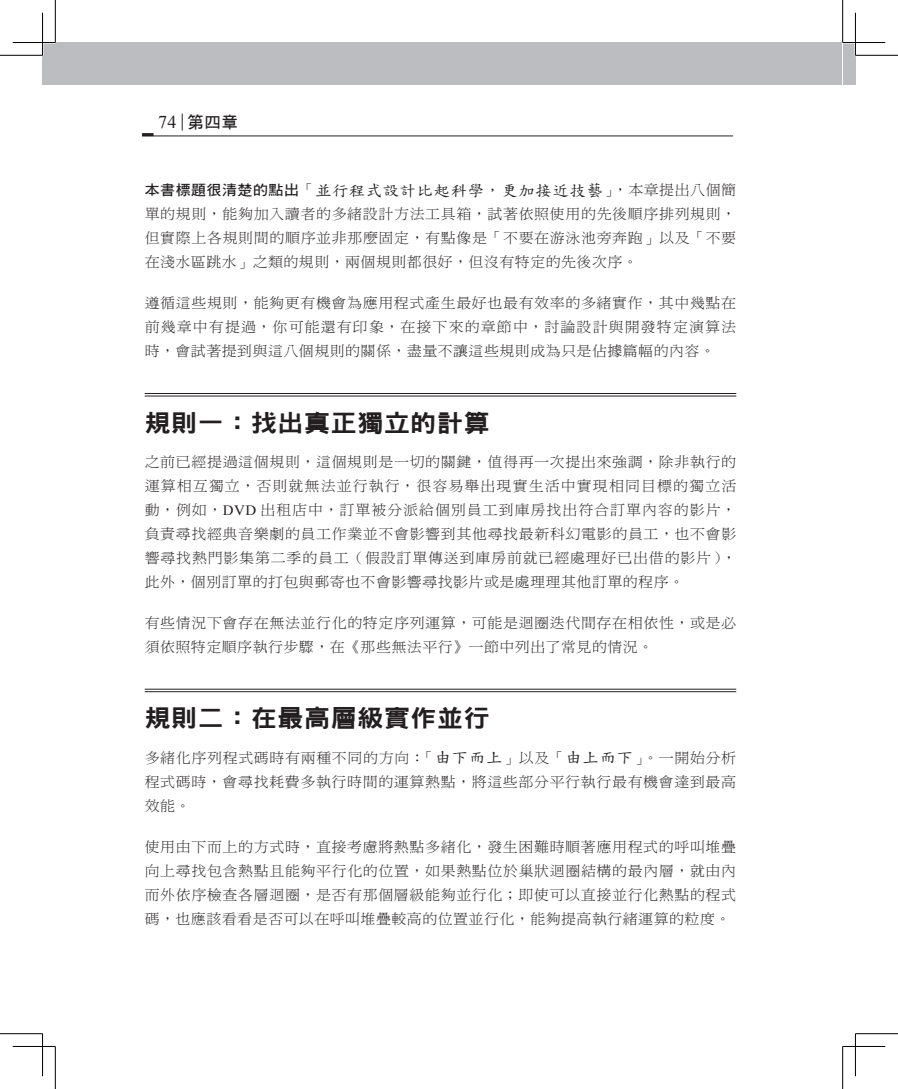
<style>
.page{position:relative;width:898px;height:1089px;background:#fff}
.page>*{position:absolute;margin:0;border:0;box-sizing:border-box;transform-origin:0 0}
._02大標-1{font:24px "DFN Hei W9 WIN BF";letter-spacing:.025em;color:#231f20;scale:1.08 1}
.t1{font:16.5px "DF Hei W7 WIN BF";color:#231f20}
._00內文{font:15.6px "DF Biao Kai Shu Std W5";letter-spacing:.035em;color:#231f20;scale:1.05 1}
._00內文-2{font:14.25px/24px "DF Ming Std W3";letter-spacing:.03em;color:#231f20;text-align:justify;scale:1.05 1}
.s1{font-family:"Times New Roman";font-size:18px}
.s2{font-family:"DF Hei Std W7";font-size:14.25px}
.s3{font-family:"DF Ming Std W3";font-size:14.25px}
.s4{font-family:"Times New Roman"}
.s5{font-family:"DF Biao Kai Shu Std W5";font-size:15.6px}
</style>
<div class="page">
<hr style="left:142px;top:136px;width:590px;height:1px;background:#231f20">
<svg style="left:142px;top:133px;width:11px;height:3px"></svg>
<div style="left:43px;top:43px;width:798px;height:42px;background:#bcbdc0"></div>
<div style="left:842px;top:43px;width:13px;height:42px;background:#bcbdc0"></div>
<svg style="left:182px;top:114px;width:1px;height:16px"></svg>
<hr style="left:145px;top:393px;width:591px;height:1px;background:#231f20">
<hr style="left:145px;top:396px;width:591px;height:1px;background:#231f20">
<hr style="left:145px;top:689px;width:591px;height:1px;background:#231f20">
<hr style="left:145px;top:691px;width:591px;height:1px;background:#231f20">
<hr style="left:13px;top:41px;width:42px;height:3px;background:#fff">
<hr style="left:842px;top:41px;width:42px;height:3px;background:#fff">
<hr style="left:41px;top:13px;width:3px;height:42px;background:#fff">
<hr style="left:0;top:55px;width:43px;height:1px;background:#000">
<hr style="left:855px;top:55px;width:42px;height:1px;background:#000">
<hr style="left:0;top:1033px;width:43px;height:1px;background:#000">
<hr style="left:855px;top:1033px;width:42px;height:1px;background:#000">
<hr style="left:55px;top:0;width:1px;height:43px;background:#000">
<hr style="left:55px;top:1046px;width:1px;height:43px;background:#000">
<hr style="left:842px;top:0;width:1px;height:43px;background:#000">
<hr style="left:842px;top:1046px;width:1px;height:43px;background:#000">
<hr style="left:13px;top:42px;width:42px;height:1px;background:#000">
<hr style="left:842px;top:42px;width:42px;height:1px;background:#000">
<hr style="left:13px;top:1046px;width:42px;height:1px;background:#000">
<hr style="left:842px;top:1046px;width:42px;height:1px;background:#000">
<hr style="left:42px;top:13px;width:1px;height:42px;background:#000">
<hr style="left:42px;top:1033px;width:1px;height:43px;background:#000">
<hr style="left:854px;top:13px;width:1px;height:42px;background:#000">
<hr style="left:854px;top:1033px;width:1px;height:43px;background:#000">
<p class="t1" style="left:158px;top:114px;width:81px"><span class="s1">74</span> 第四章</p>
<p class="_00內文" style="left:145px;top:182px;width:564px"><span class="s2">本書標題很清楚的點出</span><span class="s3">「</span>並行程式設計比起科學，更加接近技藝<span class="s3">」，本章提出八個簡</span></p>
<p class="_00內文-2" style="left:145px;top:202px;width:564px">單的規則，能夠加入讀者的多緒設計方法工具箱，試著依照使用的先後順序排列規則，但實際上各規則間的順序並非那麼固定，有點像是「不要在游泳池旁奔跑」以及「不要在淺水區跳水」之類的規則，兩個規則都很好，但沒有特定的先後次序。</p>
<p class="_00內文-2" style="left:145px;top:291px;width:564px">遵循這些規則，能夠更有機會為應用程式產生最好也最有效率的多緒實作，其中幾點在前幾章中有提過，你可能還有印象，在接下來的章節中，討論設計與開發特定演算法時，會試著提到與這八個規則的關係，盡量不讓這些規則成為只是佔據篇幅的內容。</p>
<p class="_02大標-1" style="left:145px;top:410px;width:321px">規則一：找出真正獨立的計算</p>
<p class="_00內文-2" style="left:145px;top:449px;width:565px">之前已經提過這個規則，這個規則是一切的關鍵，值得再一次提出來強調，除非執行的運算相互獨立，否則就無法並行執行，很容易舉出現實生活中實現相同目標的獨立活動，例如，<span class="s4">DVD</span> 出租店中，訂單被分派給個別員工到庫房找出符合訂單內容的影片，負責尋找經典音樂劇的員工作業並不會影響到其他尋找最新科幻電影的員工，也不會影響尋找熱門影集第二季的員工（假設訂單傳送到庫房前就已經處理好已出借的影片），此外，個別訂單的打包與郵寄也不會影響尋找影片或是處理理其他訂單的程序。</p>
<p class="_00內文-2" style="left:145px;top:610px;width:564px">有些情況下會存在無法並行化的特定序列運算，可能是迴圈迭代間存在相依性，或是必須依照特定順序執行步驟，在《那些無法平行》一節中列出了常見的情況。</p>
<p class="_02大標-1" style="left:145px;top:706px;width:321px">規則二：在最高層級實作並行</p>
<p class="_00內文-2" style="left:145px;top:745px;width:564px">多緒化序列程式碼時有兩種不同的方向：「<span class="s5">由下而上</span>」以及「<span class="s5">由上而下</span>」。一開始分析程式碼時，會尋找耗費多執行時間的運算熱點，將這些部分平行執行最有機會達到最高效能。</p>
<p class="_00內文-2" style="left:145px;top:834px;width:564px">使用由下而上的方式時，直接考慮將熱點多緒化，發生困難時順著應用程式的呼叫堆疊向上尋找包含熱點且能夠平行化的位置，如果熱點位於巢狀迴圈結構的最內層，就由內而外依序檢查各層迴圈，是否有那個層級能夠並行化；即使可以直接並行化熱點的程式碼，也應該看看是否可以在呼叫堆疊較高的位置並行化，能夠提高執行緒運算的粒度。</p>
</div>
